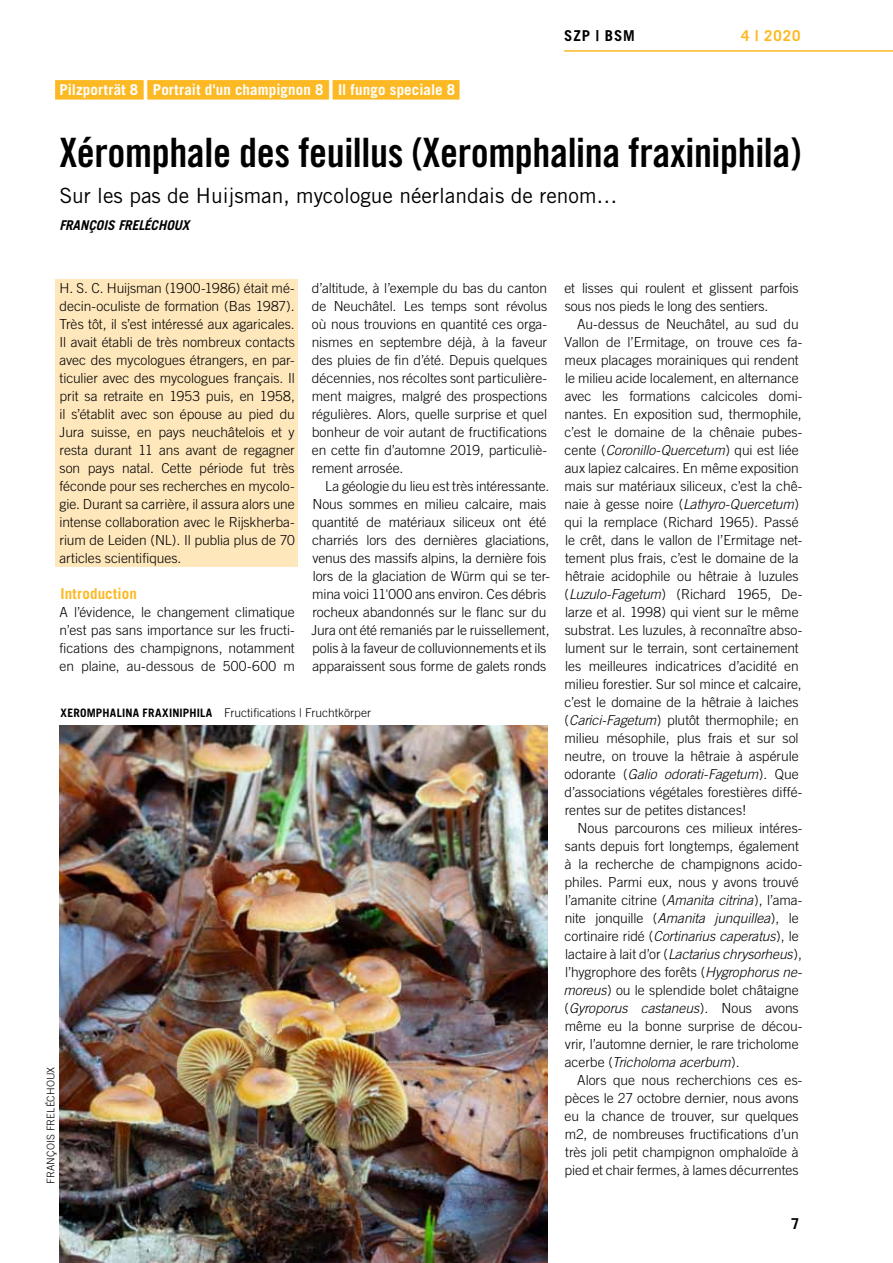
<style>
.page{position:relative;width:893px;height:1263px;background:#fff}
.page>*{position:absolute;margin:0;border:0;box-sizing:border-box;transform-origin:0 0}
.t1{font:40.5px "Trade Gothic Bold Cond Twenty";letter-spacing:-.01em;color:#000}
.t2{font:21px "Trade Gothic";color:#000}
.t3{font:700 15px "Trade Gothic";letter-spacing:.01em;color:#fff}
.t4{font:700 15px "Trade Gothic";letter-spacing:.015em;color:#fdb924}
.t5{font:700 15px "Trade Gothic";letter-spacing:.06em;color:#000}
.t6{font:300 13.8px/18px "Trade Gothic";letter-spacing:-.005em;color:#000}
.t7{font:italic 700 13.5px "Trade Gothic";letter-spacing:-.005em;color:#000}
.t8{font:300 12px "Trade Gothic";letter-spacing:.005em;color:#000}
.t9{font:300 10.5px "Trade Gothic";letter-spacing:.01em;color:#000}
.s1{font-size:28.5px}
.s2{font-weight:700;font-size:11.7px}
.s3{font-style:italic}
</style>
<div class="page">
<hr style="left:564px;top:50px;width:329px;height:2px;background:#fdb924">
<div style="left:56px;top:279px;width:242px;height:287px;background:#ffe7bc"></div>
<div style="left:55px;top:80px;width:405px;height:20px;background:#fdb924"></div>
<img style="left:59px;top:725px;width:488px;height:538px">
<p class="t3" style="left:59px;top:81px;width:397px">Pilzporträt 8 <span class="s1">|</span> Portrait d'un champignon 8 <span class="s1">|</span> Il fungo speciale 8</p>
<p class="t5" style="left:564px;top:27px;width:72px">SZP | BSM</p>
<p class="t4" style="left:741px;top:27px;width:61px">4 | 2020</p>
<h1 class="t1" style="left:59px;top:128px;width:743px">Xéromphale des feuillus (Xeromphalina fraxiniphila)</h1>
<h2 class="t2" style="left:59px;top:183px;width:560px">Sur les pas de Huijsman, mycologue néerlandais de renom…</h2>
<p class="t7" style="left:59px;top:217px;width:132px">FRANÇOIS FRELÉCHOUX</p>
<p class="t6" style="left:60px;top:279px;width:237px;text-align:justify">H. S. C. Huijsman (1900-1986) était mé&shy;decin-oculiste de formation (Bas 1987).<br>Très tôt, il s’est intéressé aux agaricales.<br>Il avait établi de très nombreux contacts avec des mycologues étrangers, en par&shy;ticulier avec des mycologues français. Il prit sa retraite en 1953 puis, en 1958, il s’établit avec son épouse au pied du Jura suisse, en pays neuchâtelois et y resta durant 11 ans avant de regagner son pays natal. Cette période fut très féconde pour ses recherches en mycolo&shy;gie. Durant sa carrière, il assura alors une intense collaboration avec le Rijskherba&shy;rium de Leiden (NL). Il publia plus de 70 articles scientifiques.</p>
<p class="t4" style="left:61px;top:585px;width:78px">Introduction</p>
<p class="t6" style="left:60px;top:603px;width:237px;text-align:justify">A l’évidence, le changement climatique n’est pas sans importance sur les fructi&shy;fications des champignons, notamment en plaine, au-dessous de 500-600 m</p>
<p class="t6" style="left:312px;top:279px;width:237px;text-align:justify">d’altitude, à l’exemple du bas du canton de Neuchâtel. Les temps sont révolus où nous trouvions en quantité ces orga&shy;nismes en septembre déjà, à la faveur des pluies de fin d’été. Depuis quelques décennies, nos récoltes sont particulière&shy;ment maigres, malgré des prospections régulières. Alors, quelle surprise et quel bonheur de voir autant de fructifications en cette fin d’automne 2019, particuliè&shy;rement arrosée.</p>
<p class="t6" style="left:311px;top:477px;width:240px;text-indent:14px">La géologie du lieu est très intéressante.<br>Nous sommes en milieu calcaire, mais quantité de matériaux siliceux ont été charriés lors des dernières glaciations, venus des massifs alpins, la dernière fois lors de la glaciation de Würm qui se ter&shy;mina voici 11'000 ans environ. Ces débris rocheux abandonnés sur le flanc sur du Jura ont été remaniés par le ruissellement, polis à la faveur de colluvionnements et ils apparaissent sous forme de galets ronds</p>
<p class="t8" style="left:61px;top:705px;width:312px"><span class="s2">Xeromphalina fraxi niphila</span> Fructifications | Fruchtkörper</p>
<p class="t9" style="left:45px;top:1184px;width:119px;rotate:-90deg">françois freléchoux</p>
<p class="t6" style="left:564px;top:279px;width:236px">et lisses qui roulent et glissent parfois sous nos pieds le long des sentiers.</p>
<p class="t6" style="left:564px;top:315px;width:239px;text-indent:13px">Au-dessus de Neuchâtel, au sud du Vallon de l’Ermitage, on trouve ces fa&shy;meux placages morainiques qui rendent le milieu acide localement, en alternance avec les formations calcicoles domi&shy;nantes. En exposition sud, thermophile, c’est le domaine de la chênaie pubes&shy;cente (<span class="s3">Coronillo-Quercetum</span>) qui est liée aux lapiez calcaires. En même exposition mais sur matériaux siliceux, c’est la chê&shy;naie à gesse noire (<span class="s3">Lathyro-Quercetum</span>) qui la remplace (Richard 1965). Passé le crêt, dans le vallon de l’Ermitage net&shy;tement plus frais, c’est le domaine de la hêtraie acidophile ou hêtraie à luzules (<span class="s3">Luzulo-Fagetum</span>) (Richard 1965, De&shy;larze et al. 1998) qui vient sur le même substrat. Les luzules, à reconnaître abso&shy;lument sur le terrain, sont certainement les meilleures indicatrices d’acidité en milieu forestier. Sur sol mince et calcaire, c’est le domaine de la hêtraie à laiches (<span class="s3">Carici-Fagetum</span>) plutôt thermophile; en milieu mésophile, plus frais et sur sol neutre, on trouve la hêtraie à aspérule odorante (<span class="s3">Galio odorati-Fagetum</span>). Que d’associations végétales forestières diffé&shy;rentes sur de petites distances!</p>
<p class="t6" style="left:563px;top:819px;width:241px;text-indent:14px">Nous parcourons ces milieux intéres&shy;sants depuis fort longtemps, également à la recherche de champignons acido&shy;philes. Parmi eux, nous y avons trouvé l’amanite citrine (<span class="s3">Amanita citrina</span>), l’ama&shy;nite jonquille (<span class="s3">Amanita junquillea</span>), le cortinaire ridé (<span class="s3">Cortinarius caperatus</span>), le lactaire à lait d’or (<span class="s3">Lactarius chrysorheus</span>), l’hygrophore des forêts (<span class="s3">Hygrophorus ne&shy;moreus</span>) ou le splendide bolet châtaigne (<span class="s3">Gyroporus castaneus</span>). Nous avons même eu la bonne surprise de décou&shy;vrir, l’automne dernier, le rare tricholome acerbe (<span class="s3">Tricholoma acerbum</span>).</p>
<p class="t6" style="left:565px;top:1071px;width:239px;text-indent:13px">Alors que nous recherchions ces es&shy;pèces le 27 octobre dernier, nous avons eu la chance de trouver, sur quelques m2, de nombreuses fructifications d’un très joli petit champignon omphaloïde à pied et chair fermes, à lames décurrentes</p>
<p class="t5" style="left:791px;top:1214px;width:10px">7</p>
</div>
